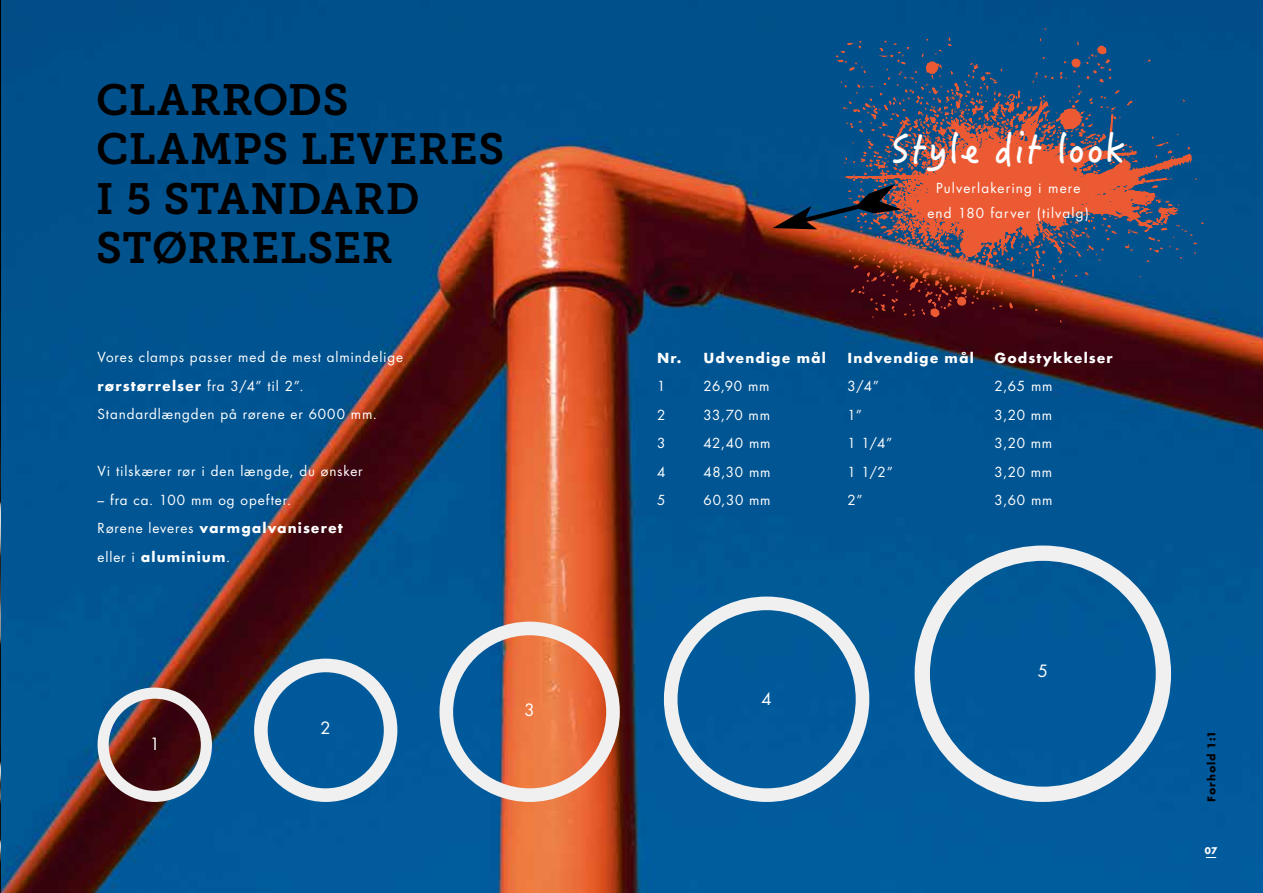
<style>
.page{position:relative;width:1263px;height:893px;background:#fff}
.page>*{position:absolute;margin:0;border:0;box-sizing:border-box;transform-origin:0 0}
.t1{font:43.5px/49.5px "Museo Slab 700";letter-spacing:.015em;color:#000}
.t2{font:40.5px "Hanzi Pen SC W5";letter-spacing:.03em;color:#fff}
.t3{font:16.5px "Futura";color:#fff}
.t4{font:13.5px/28.5px "Futura";letter-spacing:.065em;color:#fff}
.t5{font:700 13.5px "Futura";letter-spacing:.08em;color:#fff}
.t6{font:13.5px/25.5px "Futura";letter-spacing:.085em;color:#fff;text-align:center}
.t7{font:700 10.5px "Futura";letter-spacing:.085em;color:#000}
.t8{font:700 9px "Futura";color:#fff}
.s1{font-weight:700}
</style>
<div class="page">
<img style="left:0;top:0;width:1263px;height:893px">
<div style="left:915px;top:545px;width:256px;height:257px;border:15px solid #f0f0f1;border-radius:50%"></div>
<div style="left:664px;top:597px;width:205px;height:205px;border:14px solid #f0f0f1;border-radius:50%"></div>
<div style="left:439px;top:622px;width:181px;height:180px;border:14px solid #f0f0f1;border-radius:50%"></div>
<div style="left:98px;top:688px;width:114px;height:114px;border:11px solid #f0f0f1;border-radius:50%"></div>
<div style="left:254px;top:659px;width:143px;height:143px;border:14px solid #f0f0f1;border-radius:50%"></div>
<svg style="left:826px;top:25px;width:378px;height:298px;background:#504b61"></svg>
<svg style="left:772px;top:184px;width:129px;height:45px;background:#214161"></svg>
<h1 class="t1" style="left:96px;top:75px;width:410px">CLARRODS<br>CLAMPS LEVERES<br>I 5 STANDARD<br>STØRRELSER</h1>
<p class="t4" style="left:98px;top:343px;width:307px">Vores clamps passer med de mest almindelige <span class="s1">rørstørrelser</span> fra 3/4” til 2”.<br>Standardlængden på rørene er 6000 mm.</p>
<p class="t4" style="left:98px;top:457px;width:267px">Vi tilskærer rør i den længde, du ønsker</p>
<p class="t4" style="left:98px;top:485px;width:247px">– fra ca. 100 mm og opefter.<br>Rørene leveres <span class="s1">varmgalvaniseret </span>eller i <span class="s1">aluminium</span>.</p>
<p class="t3" style="left:150px;top:734px;width:12px">1</p>
<p class="t3" style="left:321px;top:718px;width:12px">2</p>
<p class="t3" style="left:525px;top:700px;width:12px">3</p>
<h2 class="t2" style="left:891px;top:123px;width:235px">Style dit look</h2>
<p class="t6" style="left:927px;top:175px;width:163px">Pulverlakering i mere end 180 farver (tilvalg)</p>
<p class="t5" style="left:657px;top:348px;width:170px">Nr. Udvendige mål</p>
<p class="t5" style="left:847px;top:348px;width:128px">Indvendige mål</p>
<p class="t5" style="left:994px;top:348px;width:120px">Godstykkelser</p>
<p class="t4" style="left:657px;top:372px;width:10px">1</p>
<p class="t4" style="left:703px;top:372px;width:68px">26,90 mm</p>
<p class="t4" style="left:847px;top:372px;width:33px">3/4”</p>
<p class="t4" style="left:994px;top:372px;width:60px">2,65 mm</p>
<p class="t4" style="left:657px;top:401px;width:10px">2</p>
<p class="t4" style="left:703px;top:401px;width:68px">33,70 mm</p>
<p class="t4" style="left:847px;top:401px;width:16px">1”</p>
<p class="t4" style="left:994px;top:401px;width:59px">3,20 mm</p>
<p class="t4" style="left:657px;top:429px;width:10px">3</p>
<p class="t4" style="left:703px;top:429px;width:69px">42,40 mm</p>
<p class="t4" style="left:847px;top:429px;width:46px">1 1/4”</p>
<p class="t4" style="left:994px;top:429px;width:59px">3,20 mm</p>
<p class="t4" style="left:657px;top:458px;width:10px">4</p>
<p class="t4" style="left:703px;top:458px;width:69px">48,30 mm</p>
<p class="t4" style="left:847px;top:458px;width:47px">1 1/2”</p>
<p class="t4" style="left:994px;top:458px;width:59px">3,20 mm</p>
<p class="t4" style="left:657px;top:486px;width:10px">5</p>
<p class="t4" style="left:703px;top:486px;width:69px">60,30 mm</p>
<p class="t4" style="left:847px;top:486px;width:17px">2”</p>
<p class="t4" style="left:994px;top:486px;width:59px">3,60 mm</p>
<p class="t3" style="left:761px;top:688px;width:12px">4</p>
<p class="t3" style="left:1038px;top:661px;width:12px">5</p>
<p class="t7" style="left:1204px;top:802px;width:73px;rotate:-90deg">Forhold 1:1</p>
<p class="t8" style="left:1205px;top:844px;width:14px">07</p>
</div>
